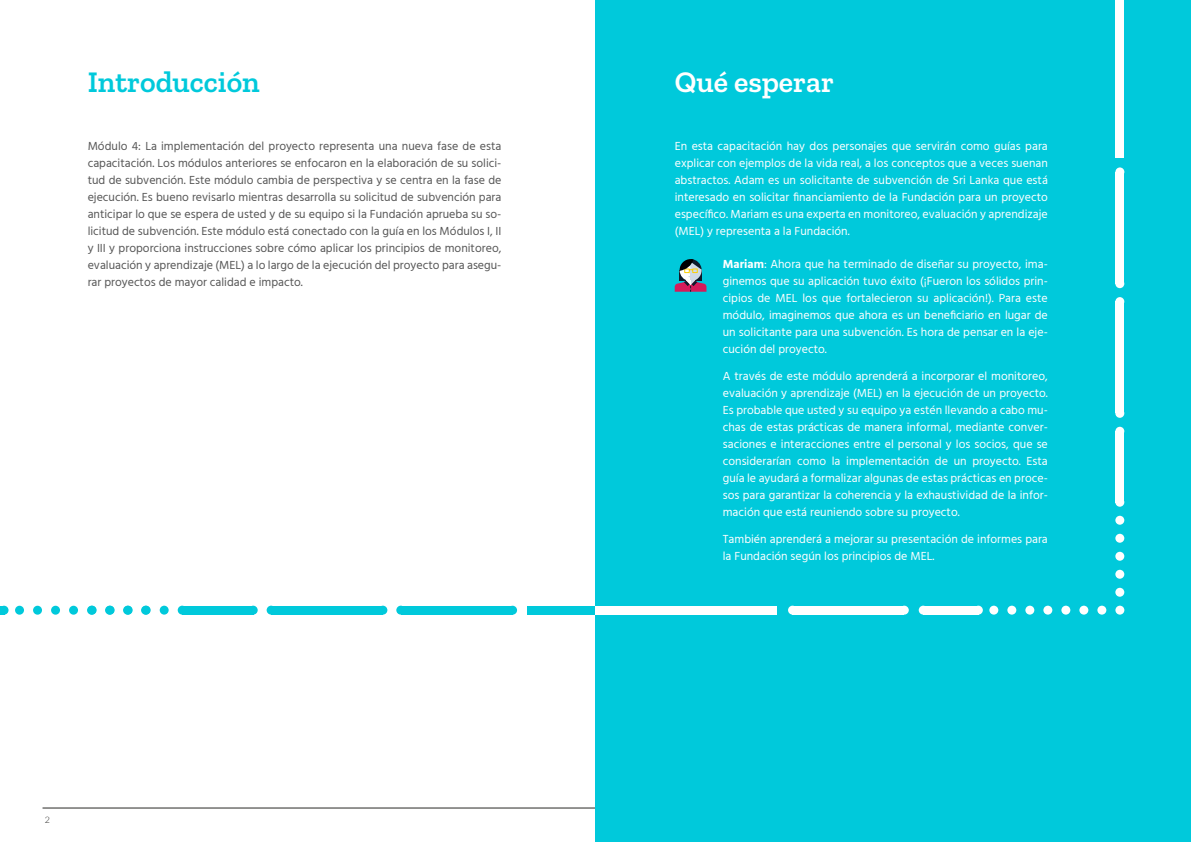
<style>
.page{position:relative;width:1191px;height:842px;background:#fff}
.page>*{position:absolute;margin:0;border:0;box-sizing:border-box;transform-origin:0 0}
.t1{font:600 30px "Zilla Slab";color:#00c9db}
.t2{font:600 30px "Zilla Slab";color:#fff}
.t3{font:12px/17px "Hind";color:#fff;text-align:justify}
.t4{font:12px/17px "Hind";color:#565656;text-align:justify}
.t5{font:300 9px "Lato";color:#282826}
.s1{font-weight:700}
</style>
<div class="page">
<hr style="left:43px;top:808px;width:552px;height:1px;background:#282826">
<div style="left:595px;top:0;width:596px;height:842px;background:#00c9db"></div>
<div style="left:527px;top:606px;width:149px;height:9px;background:#00c9db"></div>
<div style="left:160px;top:606px;width:9px;height:9px;background:#00c9db;border-radius:50%"></div>
<div style="left:178px;top:606px;width:9px;height:9px;background:#00c9db;border-radius:50%"></div>
<div style="left:182px;top:606px;width:71px;height:9px;background:#00c9db"></div>
<div style="left:249px;top:606px;width:9px;height:9px;background:#00c9db;border-radius:50%"></div>
<div style="left:401px;top:606px;width:111px;height:9px;background:#00c9db"></div>
<div style="left:271px;top:606px;width:112px;height:9px;background:#00c9db"></div>
<div style="left:508px;top:606px;width:9px;height:9px;background:#00c9db;border-radius:50%"></div>
<div style="left:396px;top:606px;width:9px;height:9px;background:#00c9db;border-radius:50%"></div>
<div style="left:378px;top:606px;width:9px;height:9px;background:#00c9db;border-radius:50%"></div>
<div style="left:267px;top:606px;width:8px;height:9px;background:#00c9db;border-radius:50%"></div>
<div style="left:0;top:606px;width:9px;height:9px;background:#00c9db;border-radius:50%"></div>
<div style="left:141px;top:606px;width:9px;height:9px;background:#00c9db;border-radius:50%"></div>
<div style="left:123px;top:606px;width:9px;height:9px;background:#00c9db;border-radius:50%"></div>
<div style="left:105px;top:606px;width:9px;height:9px;background:#00c9db;border-radius:50%"></div>
<div style="left:87px;top:606px;width:9px;height:9px;background:#00c9db;border-radius:50%"></div>
<div style="left:69px;top:606px;width:9px;height:9px;background:#00c9db;border-radius:50%"></div>
<div style="left:51px;top:606px;width:9px;height:9px;background:#00c9db;border-radius:50%"></div>
<div style="left:33px;top:606px;width:9px;height:9px;background:#00c9db;border-radius:50%"></div>
<div style="left:15px;top:606px;width:9px;height:9px;background:#00c9db;border-radius:50%"></div>
<div style="left:792px;top:606px;width:112px;height:9px;background:#fff"></div>
<div style="left:595px;top:606px;width:181px;height:9px;background:#fff"></div>
<svg style="left:918px;top:606px;width:9px;height:9px"></svg>
<div style="left:923px;top:606px;width:55px;height:9px;background:#fff"></div>
<div style="left:974px;top:606px;width:8px;height:9px;background:#fff;border-radius:50%"></div>
<div style="left:1115px;top:606px;width:9px;height:9px;background:#fff;border-radius:50%"></div>
<div style="left:1097px;top:606px;width:9px;height:9px;background:#fff;border-radius:50%"></div>
<div style="left:1079px;top:606px;width:9px;height:9px;background:#fff;border-radius:50%"></div>
<div style="left:1061px;top:606px;width:9px;height:9px;background:#fff;border-radius:50%"></div>
<div style="left:1043px;top:606px;width:9px;height:9px;background:#fff;border-radius:50%"></div>
<div style="left:1025px;top:606px;width:9px;height:9px;background:#fff;border-radius:50%"></div>
<div style="left:1007px;top:606px;width:9px;height:9px;background:#fff;border-radius:50%"></div>
<div style="left:989px;top:606px;width:9px;height:9px;background:#fff;border-radius:50%"></div>
<div style="left:900px;top:606px;width:8px;height:9px;background:#fff;border-radius:50%"></div>
<div style="left:788px;top:606px;width:9px;height:9px;background:#fff;border-radius:50%"></div>
<div style="left:1115px;top:0;width:9px;height:157px;background:#fff"></div>
<div style="left:1115px;top:588px;width:9px;height:9px;background:#fff;border-radius:50%"></div>
<div style="left:1115px;top:570px;width:9px;height:9px;background:#fff;border-radius:50%"></div>
<div style="left:1115px;top:552px;width:9px;height:9px;background:#fff;border-radius:50%"></div>
<div style="left:1115px;top:534px;width:9px;height:9px;background:#fff;border-radius:50%"></div>
<div style="left:1115px;top:516px;width:9px;height:9px;background:#fff;border-radius:50%"></div>
<div style="left:1115px;top:498px;width:9px;height:9px;background:#fff;border-radius:50%"></div>
<div style="left:1115px;top:431px;width:9px;height:71px;background:#fff"></div>
<div style="left:1115px;top:427px;width:9px;height:9px;background:#fff;border-radius:50%"></div>
<div style="left:1115px;top:172px;width:9px;height:112px;background:#fff"></div>
<div style="left:1115px;top:302px;width:9px;height:111px;background:#fff"></div>
<div style="left:1115px;top:167px;width:9px;height:9px;background:#fff;border-radius:50%"></div>
<div style="left:1115px;top:279px;width:9px;height:9px;background:#fff;border-radius:50%"></div>
<div style="left:1115px;top:297px;width:9px;height:9px;background:#fff;border-radius:50%"></div>
<div style="left:1115px;top:409px;width:9px;height:9px;background:#fff;border-radius:50%"></div>
<svg style="left:674px;top:259px;width:32px;height:33px"></svg>
<h1 class="t1" style="left:88px;top:65px;width:174px">Introducción</h1>
<p class="t4" style="left:88px;top:138px;width:415px">Módulo 4: La implementación del proyecto representa una nueva fase de esta capacitación. Los módulos anteriores se enfocaron en la elaboración de su solici&shy;tud de subvención. Este módulo cambia de perspectiva y se centra en la fase de ejecución. Es bueno revisarlo mientras desarrolla su solicitud de subvención para anticipar lo que se espera de usted y de su equipo si la Fundación aprueba su so&shy;licitud de subvención. Este módulo está conectado con la guía en los Módulos I, II y III y proporciona instrucciones sobre cómo aplicar los principios de monitoreo, evaluación y aprendizaje (MEL) a lo largo de la ejecución del proyecto para asegu&shy;rar proyectos de mayor calidad e impacto.</p>
<p class="t5" style="left:45px;top:814px;width:7px">2</p>
<h1 class="t2" style="left:674px;top:65px;width:161px">Qué esperar</h1>
<p class="t3" style="left:674px;top:138px;width:375px">En esta capacitación hay dos personajes que servirán como guías para explicar con ejemplos de la vida real, a los conceptos que a veces suenan abstractos. Adam es un solicitante de subvención de Sri Lanka que está interesado en solicitar financiamiento de la Fundación para un proyecto específico. Mariam es una experta en monitoreo, evaluación y aprendizaje (MEL) y representa a la Fundación.</p>
<p class="t3" style="left:723px;top:256px;width:326px"><span class="s1">Mariam</span>: Ahora que ha terminado de diseñar su proyecto, ima&shy;ginemos que su aplicación tuvo éxito (¡Fueron los sólidos prin&shy;cipios de MEL los que fortalecieron su aplicación!). Para este módulo, imaginemos que ahora es un beneficiario en lugar de un solicitante para una subvención. Es hora de pensar en la eje&shy;cución del proyecto.</p>
<p class="t3" style="left:723px;top:368px;width:326px">A través de este módulo aprenderá a incorporar el monitoreo, evaluación y aprendizaje (MEL) en la ejecución de un proyecto.<br>Es probable que usted y su equipo ya estén llevando a cabo mu&shy;chas de estas prácticas de manera informal, mediante conver&shy;saciones e interacciones entre el personal y los socios, que se considerarían como la implementación de un proyecto. Esta guía le ayudará a formalizar algunas de estas prácticas en proce&shy;sos para garantizar la coherencia y la exhaustividad de la infor&shy;mación que está reuniendo sobre su proyecto.</p>
<p class="t3" style="left:723px;top:531px;width:326px">También aprenderá a mejorar su presentación de informes para la Fundación según los principios de MEL.</p>
</div>
